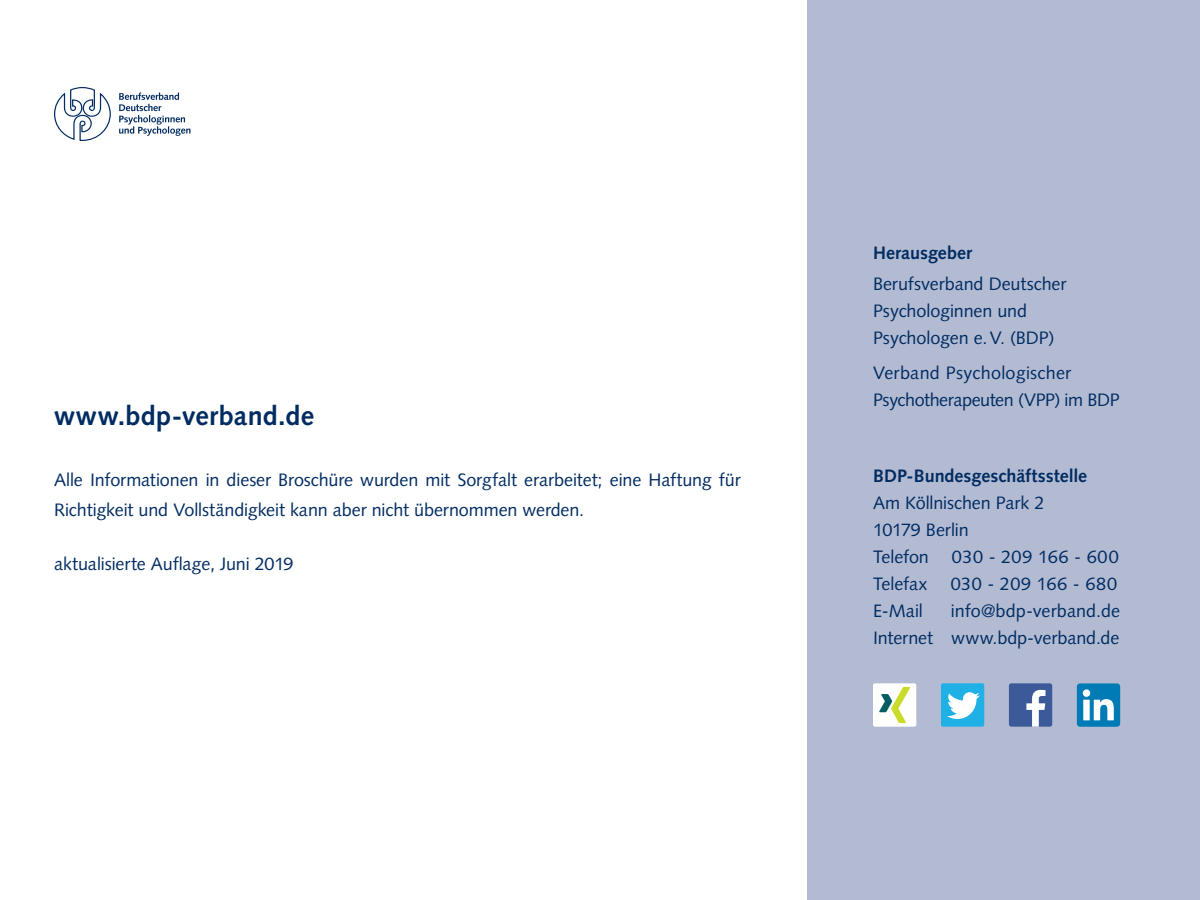
<style>
.page{position:relative;width:1200px;height:900px;background:#fff}
.page>*{position:absolute;margin:0;border:0;box-sizing:border-box;transform-origin:0 0}
.Fließtext{font:700 27px "Syntax LT Std";letter-spacing:.01em;color:#002c62}
.Fließtext-2{font:18px/27px "Syntax LT Std";letter-spacing:-.005em;color:#002c62}
.Fließtext-3{font:700 18px "Syntax LT Std";color:#002c62}
.Fließtext-4{font:18px "Syntax LT Std";letter-spacing:.035em;color:#002c62}
</style>
<div class="page">
<div style="left:807px;top:0;width:393px;height:900px;background:#b3bbd3"></div>
<div style="left:1077px;top:683px;width:43px;height:44px;background:#007bb6;border-radius:3px"></div>
<svg style="left:1083px;top:689px;width:31px;height:31px"></svg>
<div style="left:1009px;top:683px;width:43px;height:44px;background:#3c5a99;border-radius:2px"></div>
<svg style="left:1026px;top:690px;width:20px;height:37px"></svg>
<div style="left:941px;top:683px;width:43px;height:44px;background:#1fb0e6;border-radius:2px"></div>
<svg style="left:947px;top:692px;width:33px;height:27px"></svg>
<div style="left:873px;top:683px;width:43px;height:44px;background:#fff;border-radius:2px"></div>
<svg style="left:879px;top:687px;width:31px;height:36px"></svg>
<svg style="left:119px;top:92px;width:72px;height:44px"></svg>
<svg style="left:54px;top:87px;width:57px;height:54px"></svg>
<p class="Fließtext" style="left:54px;top:400px;width:262px">www.bdp-verband.de</p>
<p class="Fließtext-2" style="left:54px;top:465px;width:688px;line-height:30px">Alle Informationen in dieser Broschüre wurden mit Sorgfalt erarbeitet; eine Haftung für<br>Richtigkeit und Vollständigkeit kann aber nicht übernommen werden.</p>
<p class="Fließtext-2" style="left:54px;top:550px;width:241px">aktualisierte Auflage, Juni 2019</p>
<p class="Fließtext-3" style="left:873px;top:242px;width:101px">Herausgeber</p>
<p class="Fließtext-2" style="left:873px;top:270px;width:195px">Berufsverband Deutscher<br>Psychologinnen und<br>Psychologen e.V. (BDP)</p>
<p class="Fließtext-2" style="left:873px;top:360px;width:248px">Verband Psychologischer<br>Psychotherapeuten (VPP) im BDP</p>
<p class="Fließtext-3" style="left:873px;top:465px;width:216px">BDP-Bundesgeschäftsstelle</p>
<p class="Fließtext-2" style="left:873px;top:489px;width:173px">Am Köllnischen Park 2</p>
<p class="Fließtext-2" style="left:873px;top:516px;width:97px">10179 Berlin</p>
<p class="Fließtext-2" style="left:873px;top:543px;width:57px">Telefon</p>
<p class="Fließtext-4" style="left:952px;top:546px;width:168px">030 - 209 166 - 600</p>
<p class="Fließtext-2" style="left:873px;top:570px;width:56px">Telefax</p>
<p class="Fließtext-4" style="left:951px;top:573px;width:168px">030 - 209 166 - 680</p>
<p class="Fließtext-2" style="left:873px;top:597px;width:51px">E-Mail</p>
<p class="Fließtext-2" style="left:951px;top:597px;width:171px">info@bdp-verband.de</p>
<p class="Fließtext-2" style="left:873px;top:624px;width:248px">Internet www.bdp-verband.de</p>
</div>
